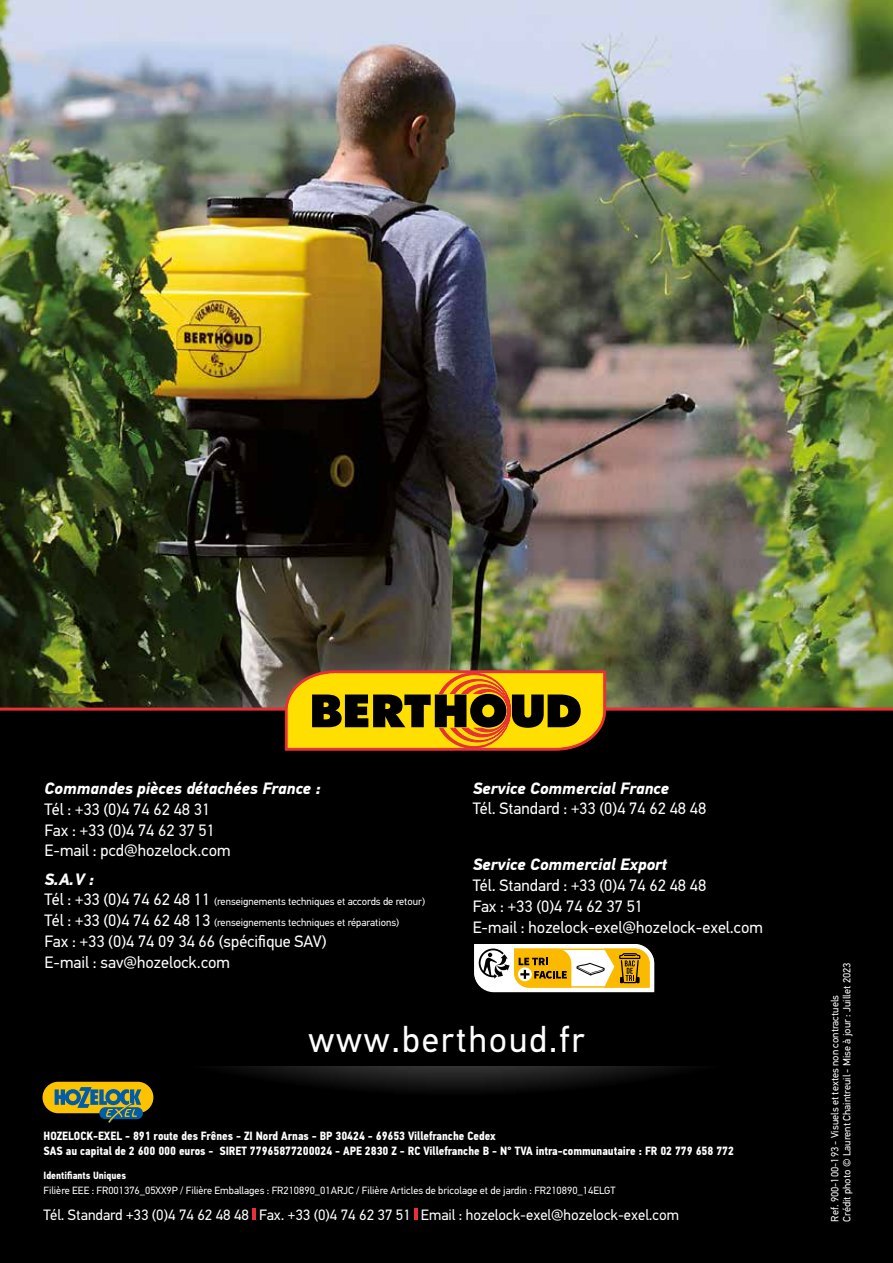
<style>
.page{position:relative;width:893px;height:1263px;background:#fff}
.page>*{position:absolute;margin:0;border:0;box-sizing:border-box;transform-origin:0 0}
.t1{font:36px "PF Din Text Pro";letter-spacing:.05em;color:#fff}
.t2{font:16.5px/20.7px "PF Din Text Pro";color:#fff}
.t3{font:italic 700 16.5px "PF Din Text Pro";color:#fff}
.t4{font:15px "PF Din Text Pro";color:#fff}
.t5{font:700 12px/15px "PF Din Text Cond Pro";color:#fff}
.t6{font:10.5px/20.7px "PF Din Text Pro";color:#fff}
.t7{font:700 10.5px "PF Din Text Cond Pro";color:#fff}
.s1{font-size:16.5px}
</style>
<div class="page">
<img style="left:0;top:0;width:893px;height:657px">
<div style="left:0;top:1063px;width:893px;height:200px;background:#000"></div>
<img style="left:0;top:657px;width:893px;height:439px">
<div style="left:0;top:709px;width:893px;height:356px;background:#000"></div>
<div style="left:43px;top:1082px;width:110px;height:31px;background:#fdc300;border-radius:16px"></div>
<svg style="left:99px;top:1107px;width:44px;height:12px"></svg>
<svg style="left:55px;top:1087px;width:86px;height:36px"></svg>
<hr style="left:252px;top:1209px;width:4px;height:11px;background:#e73037">
<hr style="left:414px;top:1209px;width:4px;height:11px;background:#e73037">
<svg style="left:474px;top:944px;width:180px;height:48px;background:#dcc47f"></svg>
<hr style="left:0;top:708px;width:893px;height:3px;background:#e73037">
<svg style="left:285px;top:671px;width:321px;height:79px;background:#b48b07"></svg>
<h2 class="t3" style="left:45px;top:778px;width:278px">Commandes pièces détachées France :</h2>
<h2 class="t2" style="left:45px;top:799px;width:188px">Tél : +33 (0)4 74 62 48 31<br>Fax : +33 (0)4 74 62 37 51<br>E-mail : pcd@hozelock.com</h2>
<h2 class="t3" style="left:45px;top:869px;width:51px">S.A.V :</h2>
<p class="t6" style="left:45px;top:891px;width:382px"><span class="s1">Tél : +33 (0)4 74 62 48 11</span> (renseignements techniques et accords de retour)<br><span class="s1">Tél : +33 (0)4 74 62 48 13</span> (renseignements techniques et réparations)</p>
<h2 class="t2" style="left:45px;top:931px;width:284px">Fax : +33 (0)4 74 09 34 66 (spécifique SAV)<br>E-mail : sav@hozelock.com</h2>
<h2 class="t3" style="left:473px;top:778px;width:198px">Service Commercial France</h2>
<h2 class="t2" style="left:473px;top:798px;width:235px">Tél. Standard : +33 (0)4 74 62 48 48</h2>
<h2 class="t3" style="left:473px;top:855px;width:196px">Service Commercial Export</h2>
<h2 class="t2" style="left:473px;top:875px;width:292px">Tél. Standard : +33 (0)4 74 62 48 48<br>Fax : +33 (0)4 74 62 37 51<br>E-mail : hozelock-exel@hozelock-exel.com</h2>
<h1 class="t1" style="left:308px;top:1018px;width:278px">www.berthoud.fr</h1>
<p class="t5" style="left:44px;top:1129px;width:692px">HOZELOCK-EXEL - 891 route des Frênes - ZI Nord Arnas - BP 30424 - 69653 Villefranche Cedex<br>SAS au capital de 2 600 000 euros - SIRET 77965877200024 - APE 2830 Z - RC Villefranche B - N° TVA intra-communautaire : FR 02 779 658 772</p>
<p class="t7" style="left:44px;top:1169px;width:84px">Identifiants Uniques</p>
<p class="t6" style="left:44px;top:1180px;width:574px">Filière EEE : FR001376_05XX9P / Filière Emballages : FR210890_01ARJC / Filière Articles de bricolage et de jardin : FR210890_14ELGT</p>
<h3 class="t4" style="left:44px;top:1206px;width:637px">Tél. Standard +33 (0)4 74 62 48 48 Fax. +33 (0)4 74 62 37 51 Email : hozelock-exel@hozelock-exel.com</h3>
<p class="t6" style="left:829px;top:1221px;width:261px;line-height:12px;rotate:-90deg">Ref. 900-100-193 - Visuels et textes non contractuels<br>Crédit photo © Laurent Chaintreuil - Mise à jour : Juillet 2023</p>
</div>
